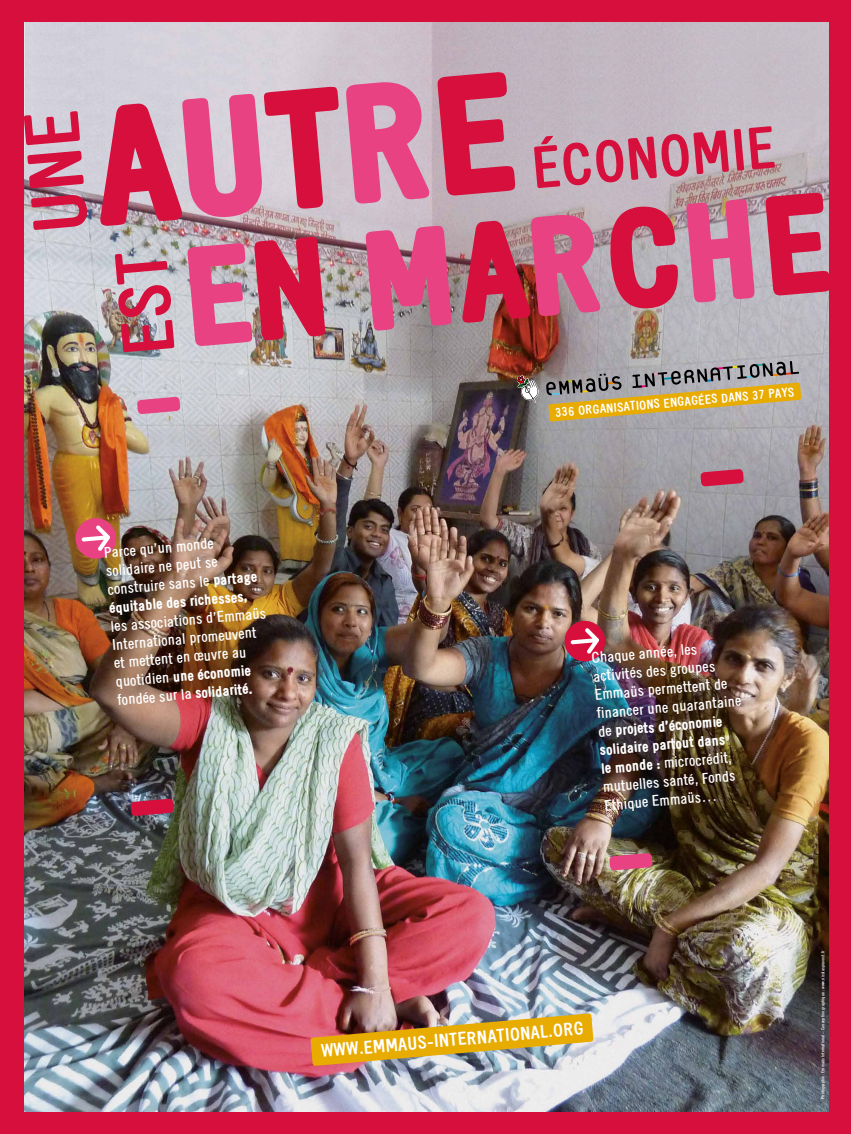
<style>
.page{position:relative;width:851px;height:1134px;background:#fff}
.page>*{position:absolute;margin:0;border:0;box-sizing:border-box;transform-origin:0 0}
.t1{font:900 165px "Emmaus";color:#d60f3c}
.t2{font:900 137.5px "Emmaus";color:#e94282}
.t3{font:700 57.5px "Emmaus";color:#d60f3c}
.t4{font:700 17.95px "Emmaus";color:#fff}
.t5{font:15px/18.5px "Emmaus";color:#fff}
.t6{font:700 12.55px "Emmaus";color:#fff}
.t7{font:4.5px "Emmaus";color:#fff}
.s1{color:#e94282}
.s2{color:#d60f3c}
.s3{font-weight:900}
</style>
<div class="page">
<img style="left:24px;top:22px;width:805px;height:1091px">
<div style="left:0;top:0;width:850px;height:22px;background:#d60f3c"></div>
<div style="left:0;top:1113px;width:850px;height:21px;background:#d60f3c"></div>
<div style="left:0;top:0;width:22px;height:1134px;background:#d60f3c"></div>
<div style="left:829px;top:0;width:21px;height:1134px;background:#d60f3c"></div>
<svg style="left:137px;top:397px;width:43px;height:17px"></svg>
<svg style="left:130px;top:798px;width:44px;height:18px"></svg>
<svg style="left:609px;top:853px;width:43px;height:18px"></svg>
<svg style="left:700px;top:469px;width:43px;height:18px"></svg>
<img style="left:310px;top:1013px;width:283px;height:53px">
<svg style="left:75px;top:517px;width:42px;height:43px;background:#d46375"></svg>
<svg style="left:563px;top:620px;width:43px;height:42px;background:#be4660"></svg>
<svg style="left:516px;top:361px;width:285px;height:61px;background:#a9966d"></svg>
<svg style="left:24px;top:111px;width:64px;height:119px;background:#c7c3ce"></svg>
<img style="left:115px;top:250px;width:59px;height:102px">
<h1 class="t1" style="left:91px;top:75px;width:420px;rotate:-5deg">a<span class="s1">u</span>t<span class="s1">r</span>e</h1>
<h3 class="t3" style="left:529px;top:135px;width:245px;rotate:-5deg">économie</h3>
<h2 class="t2" style="left:179px;top:221px;width:648px;rotate:-5deg">e<span class="s2">n</span> m<span class="s2">a</span>r<span class="s2">c</span>h<span class="s2">e</span></h2>
<p class="t5" style="left:103px;top:543px;width:153px;rotate:-5deg">Parce qu’un monde solidaire ne peut se construire sans le <span class="s3">partage équitable des richesses,</span></p>
<p class="t5" style="left:110px;top:617px;width:157px;rotate:-5deg">les associations d’Emmaüs<br>International promeuvent et mettent en œuvre au quotidien <span class="s3">une économie </span>fondée sur la <span class="s3">solidarité.</span></p>
<p class="t6" style="left:554px;top:405px;width:241px;rotate:-5deg">336 organisations engagées dans 37 pays</p>
<p class="t5" style="left:591px;top:648px;width:147px;rotate:-5deg">Chaque année, les activités des groupes<br>Emmaüs permettent de financer une quarantaine de <span class="s3">projets d’économie solidaire partout dans<br>le monde :</span> microcrédit, mutuelles santé, Fonds<br>Ethique Emmaüs…</p>
<p class="t4" style="left:320px;top:1040px;width:265px;rotate:-5deg">www.emmaus-international.org</p>
<p class="t7" style="left:820px;top:1099px;width:150px;rotate:-90deg">Photographie : Emmaüs International – Conception graphique : www.nicolaspruvost.fr</p>
</div>
